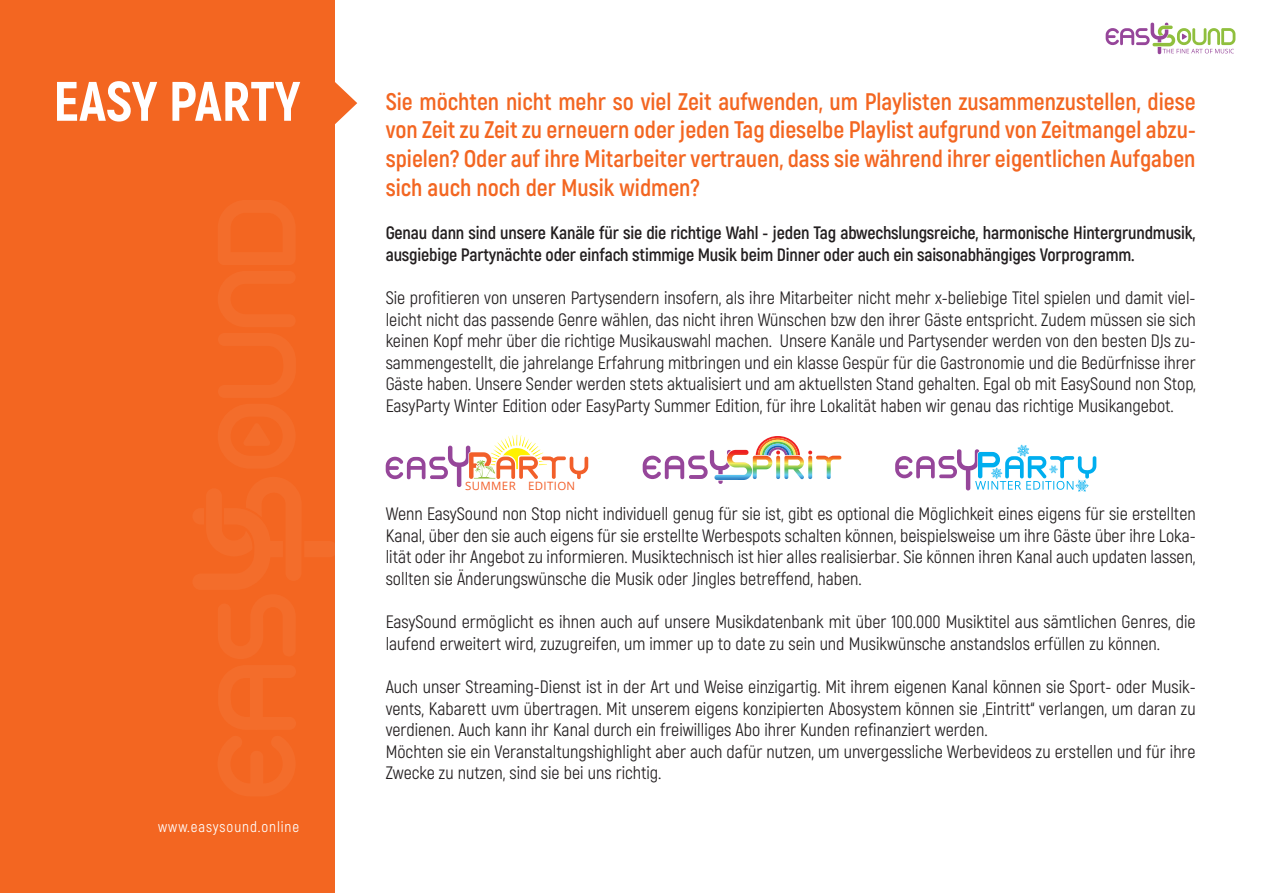
<style>
.page{position:relative;width:1263px;height:893px;background:#fff}
.page>*{position:absolute;margin:0;border:0;box-sizing:border-box;transform-origin:0 0}
.t1{font:800 55.5px "Akrobat";color:#fff}
.t2{font:700 24px/28.8px "Akrobat";color:#f36621;text-align:justify}
.t3{font:18px/21.6px "Akrobat";color:#231f20;text-align:justify}
.t4{font:700 18px/21.6px "Akrobat";letter-spacing:-.01em;color:#231f20}
.t5{font:15px "Akrobat";letter-spacing:.06em;color:#fff}
.t6{font:11.55px "Open Sans";letter-spacing:.03em;color:#f25f2a}
</style>
<div class="page">
<div style="left:0;top:0;width:335px;height:893px;background:#f36621"></div>
<svg style="left:335px;top:82px;width:22px;height:42px"></svg>
<svg style="left:643px;top:436px;width:199px;height:48px"></svg>
<svg style="left:895px;top:445px;width:202px;height:47px"></svg>
<svg style="left:386px;top:435px;width:203px;height:52px"></svg>
<svg style="left:1106px;top:23px;width:129px;height:31px"></svg>
<h1 class="t1" style="left:53px;top:66px;width:248px">EASY PARTY</h1>
<p class="t5" style="left:158px;top:818px;width:143px">www.easysound.online</p>
<p class="t2" style="left:386px;top:87px;width:811px">Sie möchten nicht mehr so viel Zeit aufwenden, um Playlisten zusammenzustellen, diese von Zeit zu Zeit zu erneuern oder jeden Tag dieselbe Playlist aufgrund von Zeitmangel abzu&shy;spielen? Oder auf ihre Mitarbeiter vertrauen, dass sie während ihrer eigentlichen Aufgaben sich auch noch der Musik widmen?</p>
<p class="t4" style="left:386px;top:222px;width:811px">Genau dann sind unsere Kanäle für sie die richtige Wahl - jeden Tag abwechslungsreiche, harmonische Hintergrundmusik, ausgiebige Partynächte oder einfach stimmige Musik beim Dinner oder auch ein saisonabhängiges Vorprogramm.</p>
<p class="t3" style="left:386px;top:287px;width:811px">Sie profitieren von unseren Partysendern insofern, als ihre Mitarbeiter nicht mehr x-beliebige Titel spielen und damit viel&shy;leicht nicht das passende Genre wählen, das nicht ihren Wünschen bzw den ihrer Gäste entspricht. Zudem müssen sie sich keinen Kopf mehr über die richtige Musikauswahl machen. Unsere Kanäle und Partysender werden von den besten DJs zu&shy;sammengestellt, die jahrelange Erfahrung mitbringen und ein klasse Gespür für die Gastronomie und die Bedürfnisse ihrer Gäste haben. Unsere Sender werden stets aktualisiert und am aktuellsten Stand gehalten. Egal ob mit EasySound non Stop, EasyParty Winter Edition oder EasyParty Summer Edition, für ihre Lokalität haben wir genau das richtige Musikangebot.</p>
<p class="t6" style="left:465px;top:478px;width:112px">SUMMER EDITION</p>
<p class="t3" style="left:386px;top:503px;width:811px">Wenn EasySound non Stop nicht individuell genug für sie ist, gibt es optional die Möglichkeit eines eigens für sie erstellten Kanal, über den sie auch eigens für sie erstellte Werbespots schalten können, beispielsweise um ihre Gäste über ihre Loka&shy;lität oder ihr Angebot zu informieren. Musiktechnisch ist hier alles realisierbar. Sie können ihren Kanal auch updaten lassen, sollten sie Änderungswünsche die Musik oder Jingles betreffend, haben.</p>
<p class="t3" style="left:386px;top:611px;width:811px">EasySound ermöglicht es ihnen auch auf unsere Musikdatenbank mit über 100.000 Musiktitel aus sämtlichen Genres, die laufend erweitert wird, zuzugreifen, um immer up to date zu sein und Musikwünsche anstandslos erfüllen zu können.</p>
<p class="t3" style="left:386px;top:676px;width:811px;text-align:left">Auch unser Streaming-Dienst ist in der Art und Weise einzigartig. Mit ihrem eigenen Kanal können sie Sport- oder Musik&shy;vents, Kabarett uvm übertragen. Mit unserem eigens konzipierten Abosystem können sie „Eintritt“ verlangen, um daran zu verdienen. Auch kann ihr Kanal durch ein freiwilliges Abo ihrer Kunden refinanziert werden.<br>Möchten sie ein Veranstaltungshighlight aber auch dafür nutzen, um unvergessliche Werbevideos zu erstellen und für ihre Zwecke zu nutzen, sind sie bei uns richtig.</p>
</div>
